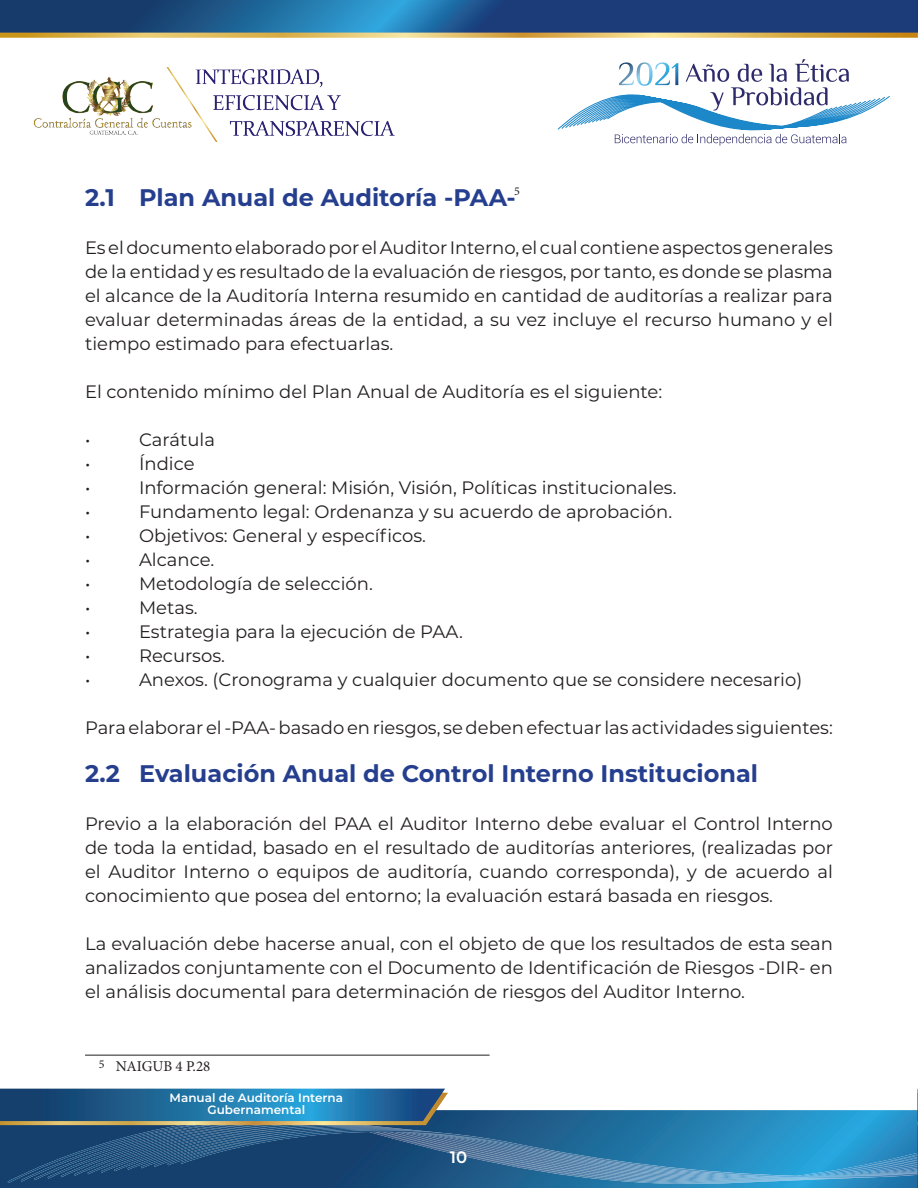
<style>
.page{position:relative;width:918px;height:1188px;background:#fff}
.page>*{position:absolute;margin:0;border:0;box-sizing:border-box;transform-origin:0 0}
.t1{font:700 24px "Montserrat";color:#253f8e}
.t2{font:18px/24px "Montserrat";color:#231f20;text-align:justify}
.t3{font:600 16.5px "Montserrat";color:#fff}
.t4{font:15px "Minion Pro";color:#231f20}
.t5{font:600 12px/12px "Montserrat";color:#fff;text-align:center}
.t6{font:12px "Minion Pro";color:#231f20}
</style>
<div class="page">
<svg style="left:0;top:1110px;width:917px;height:78px;background:#206b9b"></svg>
<img style="left:8px;top:1118px;width:909px;height:66px">
<img style="left:21px;top:1119px;width:896px;height:65px">
<img style="left:48px;top:1125px;width:869px;height:58px">
<img style="left:74px;top:1125px;width:843px;height:57px">
<img style="left:101px;top:1125px;width:816px;height:56px">
<img style="left:128px;top:1126px;width:789px;height:54px">
<img style="left:154px;top:1125px;width:763px;height:54px">
<img style="left:181px;top:1120px;width:736px;height:58px">
<svg style="left:0;top:1089px;width:448px;height:36px;background:#357395"></svg>
<img style="left:0;top:0;width:918px;height:142px">
<div style="left:546px;top:45px;width:344px;height:126px;background:#fff"></div>
<svg style="left:558px;top:59px;width:332px;height:87px"></svg>
<svg style="left:917px;top:1089px;width:1px;height:99px"></svg>
<hr style="left:85px;top:1055px;width:405px;height:1px;background:#231f20">
<p class="t1" style="left:85px;top:180px;width:432px">2.1 Plan Anual de Auditoría -PAA-</p>
<p class="t2" style="left:85px;top:235px;width:749px">Es el documento elaborado por el Auditor Interno, el cual contiene aspectos generales de la entidad y es resultado de la evaluación de riesgos, por tanto, es donde se plasma el alcance de la Auditoría Interna resumido en cantidad de auditorías a realizar para evaluar determinadas áreas de la entidad, a su vez incluye el recurso humano y el tiempo estimado para efectuarlas.</p>
<p class="t2" style="left:85px;top:379px;width:579px">El contenido mínimo del Plan Anual de Auditoría es el siguiente:</p>
<p class="t2" style="left:85px;top:427px;width:7px">•</p>
<p class="t2" style="left:139px;top:427px;width:77px">Carátula</p>
<p class="t2" style="left:85px;top:451px;width:7px">•</p>
<p class="t2" style="left:139px;top:451px;width:57px">Índice</p>
<p class="t2" style="left:85px;top:475px;width:7px">•</p>
<p class="t2" style="left:139px;top:475px;width:539px">Información general: Misión, Visión, Políticas institucionales.</p>
<p class="t2" style="left:85px;top:499px;width:7px">•</p>
<p class="t2" style="left:139px;top:499px;width:535px">Fundamento legal: Ordenanza y su acuerdo de aprobación.</p>
<p class="t2" style="left:85px;top:523px;width:7px">•</p>
<p class="t2" style="left:139px;top:523px;width:288px">Objetivos: General y específicos.</p>
<p class="t2" style="left:85px;top:547px;width:7px">•</p>
<p class="t2" style="left:139px;top:547px;width:77px">Alcance.</p>
<p class="t2" style="left:85px;top:571px;width:7px">•</p>
<p class="t2" style="left:139px;top:571px;width:235px">Metodología de selección.</p>
<p class="t2" style="left:85px;top:595px;width:7px">•</p>
<p class="t2" style="left:139px;top:595px;width:60px">Metas.</p>
<p class="t2" style="left:85px;top:619px;width:7px">•</p>
<p class="t2" style="left:139px;top:619px;width:325px">Estrategia para la ejecución de PAA.</p>
<p class="t2" style="left:85px;top:643px;width:7px">•</p>
<p class="t2" style="left:139px;top:643px;width:87px">Recursos.</p>
<p class="t2" style="left:85px;top:667px;width:7px">•</p>
<p class="t2" style="left:139px;top:667px;width:665px">Anexos. (Cronograma y cualquier documento que se considere necesario)</p>
<p class="t2" style="left:85px;top:715px;width:749px">Para elaborar el -PAA- basado en riesgos, se deben efectuar las actividades siguientes:</p>
<p class="t1" style="left:85px;top:756px;width:675px">2.2 Evaluación Anual de Control Interno Institucional</p>
<p class="t2" style="left:85px;top:811px;width:749px">Previo a la elaboración del PAA el Auditor Interno debe evaluar el Control Interno de toda la entidad, basado en el resultado de auditorías anteriores, (realizadas por el Auditor Interno o equipos de auditoría, cuando corresponda), y de acuerdo al conocimiento que posea del entorno; la evaluación estará basada en riesgos.</p>
<p class="t2" style="left:85px;top:931px;width:749px">La evaluación debe hacerse anual, con el objeto de que los resultados de esta sean analizados conjuntamente con el Documento de Identificación de Riesgos -DIR- en el análisis documental para determinación de riesgos del Auditor Interno.</p>
<p class="t6" style="left:514px;top:183px;width:7px">5</p>
<p class="t6" style="left:99px;top:1057px;width:7px">5</p>
<p class="t4" style="left:116px;top:1056px;width:96px">NAIGUB 4 P.28</p>
<p class="t5" style="left:170px;top:1092px;width:175px">Manual de Auditoría Interna<br>Gubernamental</p>
<p class="t3" style="left:450px;top:1145px;width:19px">10</p>
</div>
